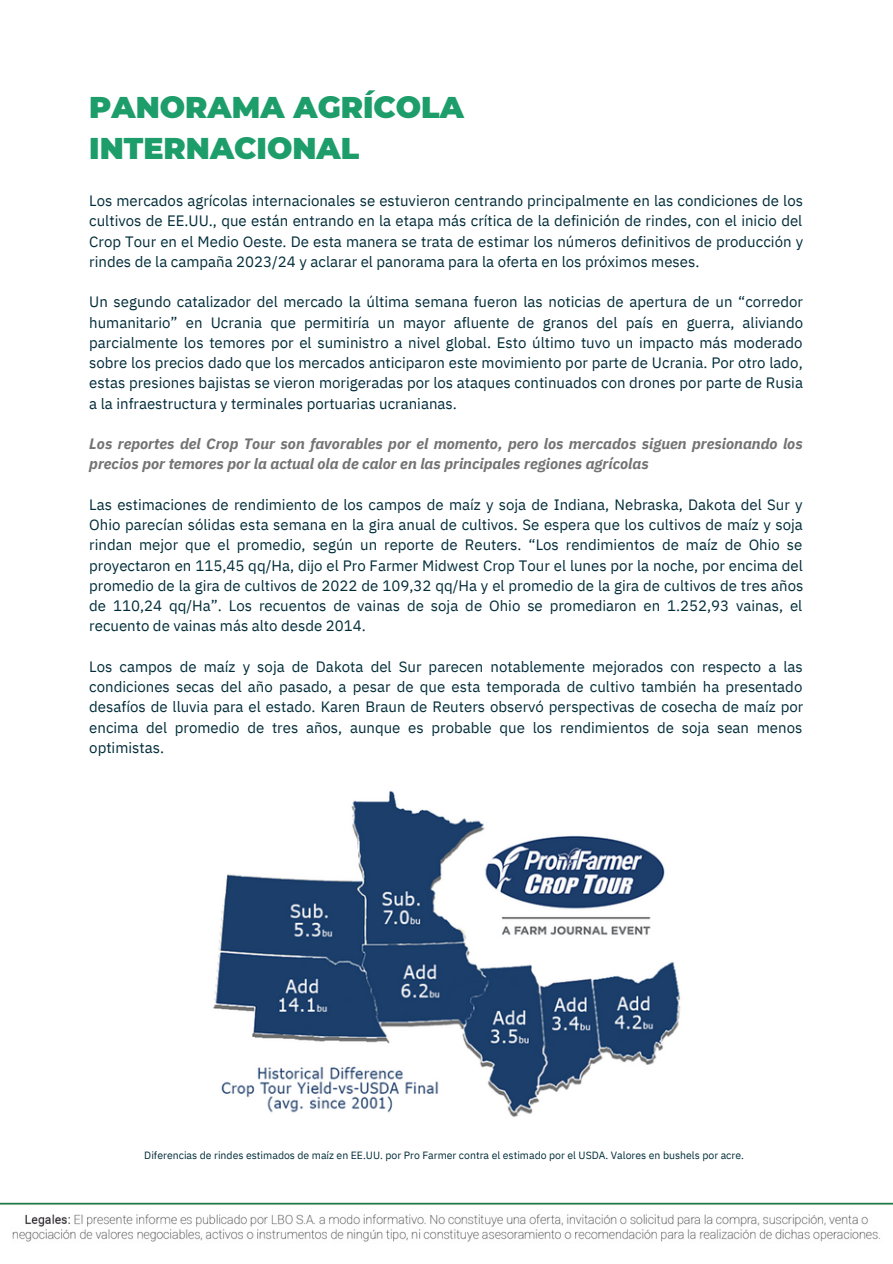
<style>
.page{position:relative;width:893px;height:1264px;background:#fff}
.page>*{position:absolute;margin:0;border:0;box-sizing:border-box;transform-origin:0 0}
.t1{font:900 30px "Montserrat";color:#1d9d6a}
.t2{font:15px/20.2px "IBM Plex Sans";color:#002c39;text-align:justify}
.t3{font:italic 700 15px/20.2px "IBM Plex Sans";color:#737373}
.t4{font:10.5px "IBM Plex Sans";color:#002c39}
</style>
<div class="page">
<img style="left:0;top:1202px;width:892px;height:40px">
<img style="left:213px;top:790px;width:468px;height:327px">
<p class="t1" style="left:89px;top:89px;width:376px">PANORAMA AGRÍCOLA</p>
<p class="t1" style="left:89px;top:130px;width:271px">INTERNACIONAL</p>
<p class="t2" style="left:89px;top:190px;width:715px">Los mercados agrícolas internacionales se estuvieron centrando principalmente en las condiciones de los cultivos de EE.UU., que están entrando en la etapa más crítica de la definición de rindes, con el inicio del Crop Tour en el Medio Oeste. De esta manera se trata de estimar los números definitivos de producción y rindes de la campaña 2023/24 y aclarar el panorama para la oferta en los próximos meses.</p>
<p class="t2" style="left:89px;top:292px;width:715px">Un segundo catalizador del mercado la última semana fueron las noticias de apertura de un “corredor humanitario” en Ucrania que permitiría un mayor afluente de granos del país en guerra, aliviando parcialmente los temores por el suministro a nivel global. Esto último tuvo un impacto más moderado sobre los precios dado que los mercados anticiparon este movimiento por parte de Ucrania. Por otro lado, estas presiones bajistas se vieron morigeradas por los ataques continuados con drones por parte de Rusia a la infraestructura y terminales portuarias ucranianas.</p>
<p class="t3" style="left:89px;top:433px;width:715px">Los reportes del Crop Tour son favorables por el momento, pero los mercados siguen presionando los precios por temores por la actual ola de calor en las principales regiones agrícolas</p>
<p class="t2" style="left:89px;top:494px;width:715px">Las estimaciones de rendimiento de los campos de maíz y soja de Indiana, Nebraska, Dakota del Sur y Ohio parecían sólidas esta semana en la gira anual de cultivos. Se espera que los cultivos de maíz y soja rindan mejor que el promedio, según un reporte de Reuters. “Los rendimientos de maíz de Ohio se proyectaron en 115,45 qq/Ha, dijo el Pro Farmer Midwest Crop Tour el lunes por la noche, por encima del promedio de la gira de cultivos de 2022 de 109,32 qq/Ha y el promedio de la gira de cultivos de tres años de 110,24 qq/Ha”. Los recuentos de vainas de soja de Ohio se promediaron en 1.252,93 vainas, el recuento de vainas más alto desde 2014.</p>
<p class="t2" style="left:89px;top:656px;width:715px">Los campos de maíz y soja de Dakota del Sur parecen notablemente mejorados con respecto a las condiciones secas del año pasado, a pesar de que esta temporada de cultivo también ha presentado desafíos de lluvia para el estado. Karen Braun de Reuters observó perspectivas de cosecha de maíz por encima del promedio de tres años, aunque es probable que los rendimientos de soja sean menos optimistas.</p>
<p class="t4" style="left:144px;top:1148px;width:601px">Diferencias de rindes estimados de maíz en EE.UU. por Pro Farmer contra el estimado por el USDA. Valores en bushels por acre.</p>
</div>
